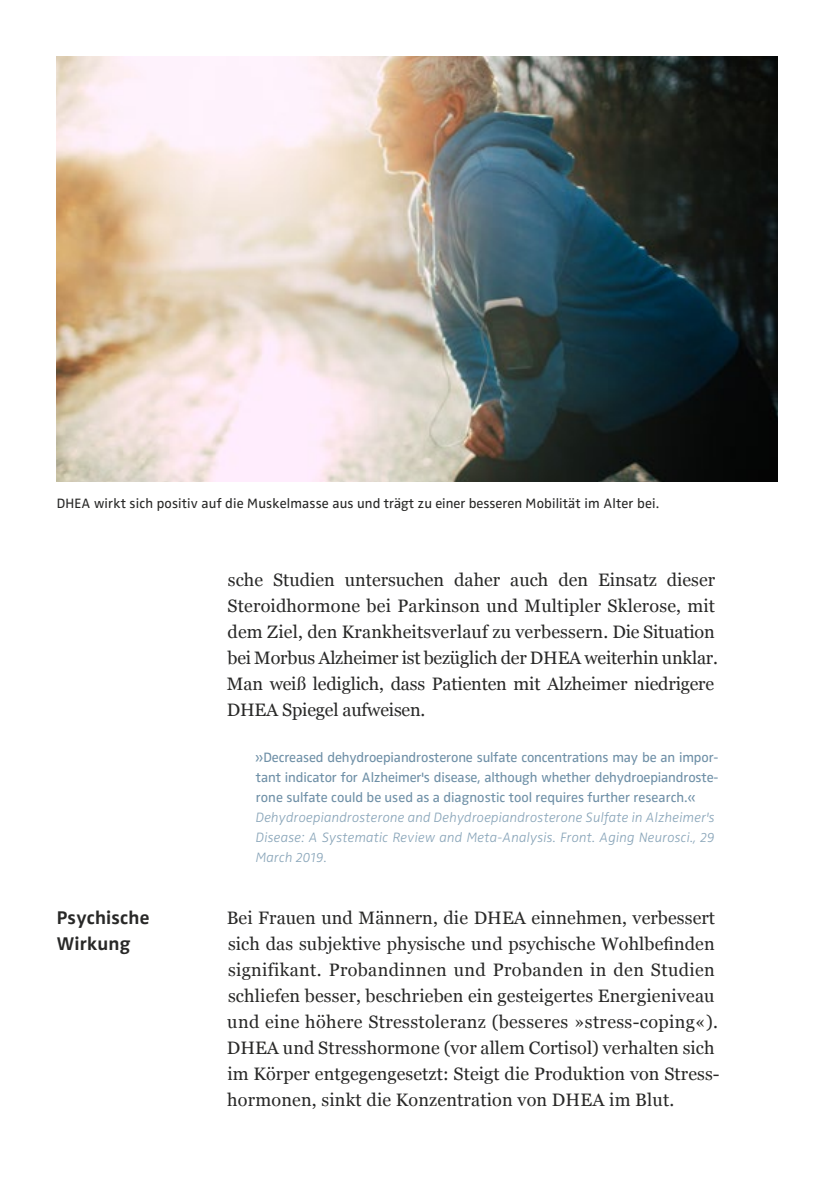
<style>
.page{position:relative;width:840px;height:1191px;background:#fff}
.page>*{position:absolute;margin:0;border:0;box-sizing:border-box;transform-origin:0 0}
.t1{font:700 19px/26px "Zwo";letter-spacing:.01em;color:#282827}
.t2{font:18px/26px "Georgia";letter-spacing:.005em;color:#282827}
.t3{font:14px/20px "Zwo Pro";color:#6f90a7;text-align:justify}
.t4{font:italic 14px/20px "Zwo Light LF";letter-spacing:.01em;color:#89a5b9;text-align:justify}
.t5{font:14px "Zwo Pro";letter-spacing:.01em;color:#282827}
</style>
<div class="page">
<img style="left:57px;top:57px;width:720px;height:425px">
<p class="t5" style="left:57px;top:492px;width:603px">DHEA wirkt sich positiv auf die Muskelmasse aus und trägt zu einer besseren Mobilität im Alter bei.</p>
<p class="t1" style="left:57px;top:904px;width:94px">Psychische<br>Wirkung</p>
<p class="t2" style="left:226px;top:566px;width:492px">sche Studien untersuchen daher auch den Einsatz dieser Steroidhormone bei Parkinson und Multipler Sklerose, mit dem Ziel, den Krankheitsverlauf zu verbessern. Die Situation bei Morbus Alzheimer ist bezüglich der DHEA weiterhin unklar.<br>Man weiß lediglich, dass Patienten mit Alzheimer niedrigere DHEA Spiegel aufweisen.</p>
<p class="t3" style="left:255px;top:746px;width:464px">»Decreased dehydroepiandrosterone sulfate concentrations may be an impor&shy;tant indicator for Alzheimer's disease, although whether dehydroepiandroste&shy;rone sulfate could be used as a diagnostic tool requires further research.«</p>
<p class="t4" style="left:255px;top:807px;width:460px">Dehydroepiandrosterone and Dehydroepiandrosterone Sulfate in Alzheimer's Disease: A Systematic Review and Meta-Analysis. Front. Aging Neurosci., 29<br>March 2019.</p>
<p class="t2" style="left:226px;top:904px;width:494px">Bei Frauen und Männern, die DHEA einnehmen, verbessert sich das subjektive physische und psychische Wohlbefinden signifikant. Probandinnen und Probanden in den Studien schliefen besser, beschrieben ein gesteigertes Energieniveau und eine höhere Stresstoleranz (besseres »stress-coping«).<br>DHEA und Stresshormone (vor allem Cortisol) verhalten sich im Körper entgegengesetzt: Steigt die Produktion von Stress&shy;hormonen, sinkt die Konzentration von DHEA im Blut.</p>
</div>
